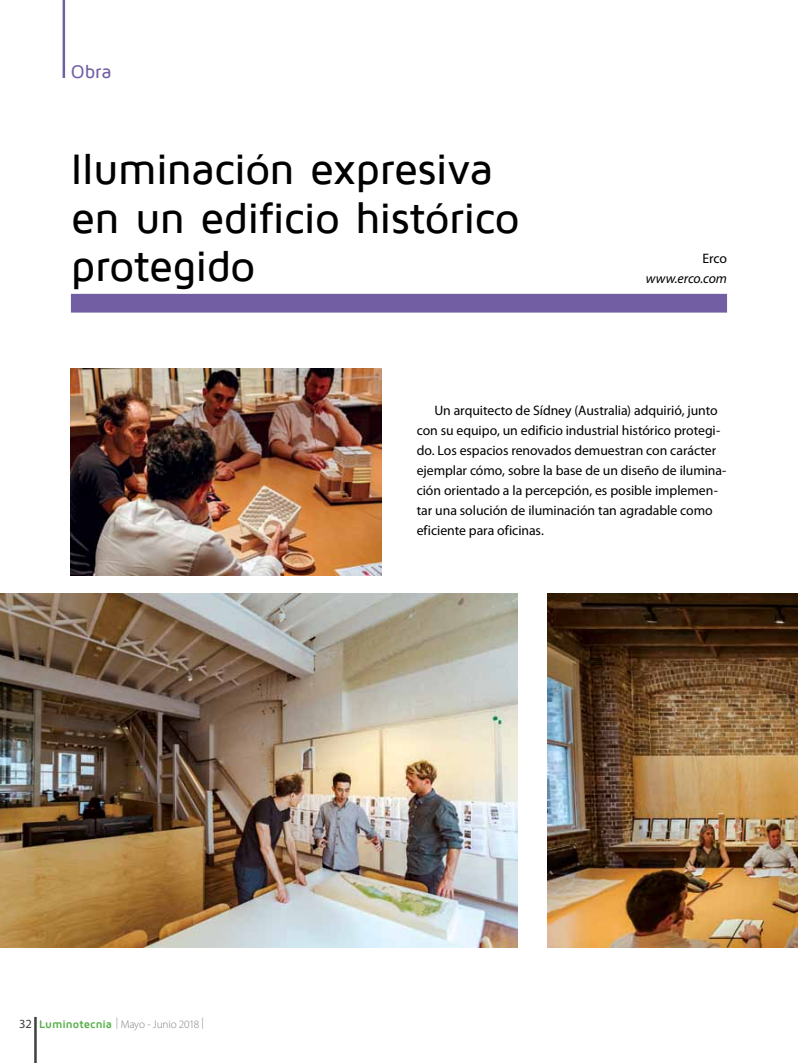
<style>
.page{position:relative;width:798px;height:1063px;background:#fff}
.page>*{position:absolute;margin:0;border:0;box-sizing:border-box;transform-origin:0 0}
.t1{font:500 43.75px/48.8px "Maven Pro";letter-spacing:-.02em;color:#000}
.t2{font:500 18.75px "Maven Pro";color:#725fa3}
.t3{font:13.75px/20px "Myriad Pro";letter-spacing:-.005em;color:#000}
.t4{font:italic 13.75px "Myriad Pro";letter-spacing:-.005em;color:#000}
.t5{font:12.5px "Myriad Pro";color:#414042}
.t6{font:300 11.25px "Myriad Pro";letter-spacing:-.015em;color:#808285}
.s1{font-family:"Maven Pro";font-weight:700;color:#55b047}
</style>
<div class="page">
<hr style="left:34px;top:1017px;width:3px;height:46px;background:#414042">
<hr style="left:63px;top:0;width:2px;height:78px;background:#725fa3">
<div style="left:71px;top:294px;width:655px;height:19px;background:#725fa3"></div>
<img style="left:71px;top:369px;width:310px;height:206px">
<img style="left:0;top:593px;width:517px;height:355px">
<img style="left:547px;top:593px;width:250px;height:355px">
<h2 class="t2" style="left:71px;top:62px;width:42px">Obra</h2>
<h1 class="t1" style="left:71px;top:145px;width:450px">Iluminación expresiva en un edificio histórico protegido</h1>
<p class="t3" style="left:702px;top:248px;width:26px">Erco</p>
<p class="t4" style="left:645px;top:271px;width:83px">www.erco.com</p>
<p class="t5" style="left:19px;top:1017px;width:14px">32</p>
<p class="t6" style="left:201px;top:1016px;width:4px">|</p>
<p class="t6" style="left:39px;top:1018px;width:162px"><span class="s1">Luminotecnia</span> | Mayo - Junio 2018</p>
<p class="t3" style="left:416px;top:401px;width:311px;text-indent:18px">Un arquitecto de Sídney (Australia) adquirió, junto con su equipo, un edificio industrial histórico protegi&shy;do. Los espacios renovados demuestran con carácter ejemplar cómo, sobre la base de un diseño de ilumina&shy;ción orientado a la percepción, es posible implemen&shy;tar una solución de iluminación tan agradable como eficiente para oficinas.</p>
</div>
